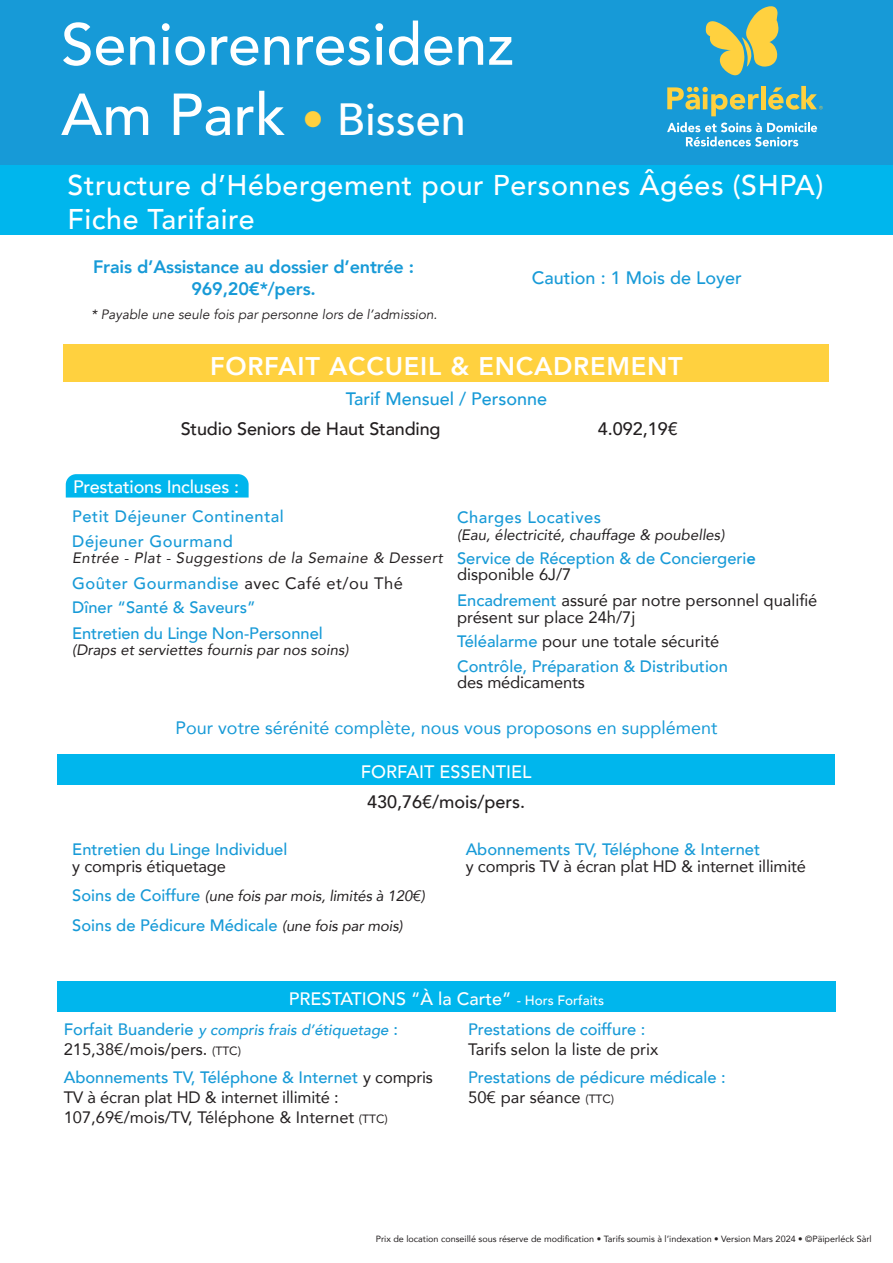
<style>
.page{position:relative;width:893px;height:1263px;background:#fff}
.page>*{position:absolute;margin:0;border:0;box-sizing:border-box;transform-origin:0 0}
.t1{font:500 58.5px/70.2px "Avenir";color:#fff}
.Body_Text{font:500 28.5px/34.2px "Avenir";letter-spacing:.02em;color:#fff}
.Body_Text-2{font:800 25.5px "Avenir";letter-spacing:.03em;color:#fff}
.t2{font:500 18px "Avenir";color:#fff}
.t3{font:18px "Avenir";color:#179ad7}
.t4{font:500 18px "Avenir";letter-spacing:-.01em;color:#231f20}
.t5{font:800 18px/21.6px "Avenir";letter-spacing:-.01em;color:#179ad7;text-align:center}
.t6{font:500 18px "Avenir";color:#179ad7}
.Body_Text-3{font:16.5px/19.8px "Avenir";color:#231f20}
.Body_Text-4{font:500 16.5px/16.5px "Avenir";color:#179ad7}
.Body_Text-5{font:500 16.5px "Avenir";letter-spacing:.03em;color:#179ad7}
.Body_Text-6{font:italic 15px "Avenir";color:#231f20}
.Body_Text-7{font:italic 15px "Avenir";letter-spacing:.03em;color:#231f20}
.t7{font:italic 500 15px "Avenir";color:#179ad7}
.t8{font:italic 13.5px "Avenir";color:#231f20}
.t9{font:9px "Avenir";color:#231f20}
.s1{font-size:45px;color:#ffd13f}
.s2{font-size:45px}
.s3{font-weight:400;color:#231f20}
.s4{font-weight:800}
.s5{font-weight:500;color:#179ad7}
.s6{font-weight:500;font-style:normal;font-size:16.5px;color:#179ad7}
.s7{font-weight:400;font-style:italic;font-size:15px;color:#231f20}
.s8{font-size:13.5px}
.s9{font-style:normal;font-size:16.5px}
.s10{font-size:12px}
.s11{font-weight:400;font-size:12px;color:#231f20}
</style>
<div class="page">
<div style="left:0;top:0;width:893px;height:165px;background:#179ad7"></div>
<div style="left:0;top:165px;width:893px;height:70px;background:#00b6ed"></div>
<div style="left:66px;top:474px;width:183px;height:23px;background:#00b6ed"></div>
<div style="left:57px;top:754px;width:778px;height:30px;background:#00b6ed"></div>
<div style="left:57px;top:981px;width:779px;height:30px;background:#00b6ed"></div>
<div style="left:64px;top:344px;width:765px;height:37px;background:#ffd13f"></div>
<svg style="left:706px;top:6px;width:73px;height:69px"></svg>
<svg style="left:667px;top:122px;width:150px;height:25px"></svg>
<svg style="left:667px;top:87px;width:92px;height:29px"></svg>
<hr style="left:761px;top:86px;width:4px;height:23px;background:#ffd13f">
<svg style="left:768px;top:86px;width:55px;height:24px"></svg>
<p class="t1" style="left:61px;top:6px;width:455px">Seniorenresidenz<br>Am Park <span class="s1">•</span> <span class="s2">Bissen</span></p>
<p class="Body_Text" style="left:68px;top:166px;width:757px">Structure d’Hébergement pour Personnes Âgées (SHPA)<br>Fiche Tarifaire</p>
<p class="t5" style="left:93px;top:256px;width:322px">Frais d’Assistance au dossier d’entrée :<br>969,20€*/pers.</p>
<p class="t6" style="left:532px;top:262px;width:211px">Caution : 1 Mois de Loyer</p>
<p class="t8" style="left:91px;top:306px;width:348px">* Payable une seule fois par personne lors de l’admission.</p>
<p class="Body_Text-2" style="left:210px;top:347px;width:474px">FORFAIT ACCUEIL &amp; ENCADREMENT</p>
<p class="t6" style="left:346px;top:383px;width:203px">Tarif Mensuel / Personne</p>
<p class="t4" style="left:181px;top:413px;width:261px">Studio Seniors de Haut Standing</p>
<p class="t4" style="left:598px;top:413px;width:82px">4.092,19€</p>
<p class="t2" style="left:73px;top:471px;width:167px">Prestations Incluses :</p>
<p class="Body_Text-5" style="left:72px;top:502px;width:213px">Petit Déjeuner Continental</p>
<p class="Body_Text-5" style="left:72px;top:527px;width:162px">Déjeuner Gourmand</p>
<p class="Body_Text-7" style="left:72px;top:549px;width:372px">Entrée - Plat - Suggestions de la Semaine &amp; Dessert</p>
<p class="Body_Text-5" style="left:72px;top:569px;width:332px">Goûter Gourmandise <span class="s3">avec Café et/ou Thé</span></p>
<p class="Body_Text-4" style="left:72px;top:598px;width:185px">Dîner “Santé &amp; Saveurs”</p>
<p class="Body_Text-4" style="left:72px;top:624px;width:252px">Entretien du Linge Non-Personnel</p>
<p class="Body_Text-6" style="left:72px;top:641px;width:278px">(Draps et serviettes fournis par nos soins)</p>
<p class="Body_Text-5" style="left:457px;top:503px;width:145px">Charges Locatives</p>
<p class="Body_Text-6" style="left:457px;top:525px;width:269px">(Eau, électricité, chauffage &amp; poubelles)</p>
<p class="Body_Text-4" style="left:457px;top:549px;width:300px">Service de Réception &amp; de Conciergeri<span class="s4">e </span><span class="s3">disponible 6J/7</span></p>
<p class="Body_Text-3" style="left:457px;top:592px;width:362px;line-height:16.5px"><span class="s5">Encadrement</span> assuré par notre personnel qualifié présent sur place 24h/7j</p>
<p class="Body_Text-3" style="left:457px;top:630px;width:264px"><span class="s5">Téléalarme</span> pour une totale sécurité</p>
<p class="Body_Text-4" style="left:457px;top:657px;width:272px">Contrôle, Préparation &amp; Distribution <span class="s3">des médicaments</span></p>
<p class="t3" style="left:176px;top:713px;width:543px">Pour votre sérénité complète, nous vous proposons en supplément</p>
<p class="t2" style="left:361px;top:756px;width:172px">FORFAIT ESSENTIEL</p>
<p class="t4" style="left:367px;top:786px;width:160px">430,76€/mois/pers.</p>
<p class="Body_Text-4" style="left:72px;top:840px;width:217px">Entretien du Linge Individuel <span class="s3">y compris étiquetage</span></p>
<p class="Body_Text-6" style="left:72px;top:887px;width:354px"><span class="s6">Soins de Coiffure</span> (une fois par mois, limités à 120€)</p>
<p class="Body_Text-4" style="left:72px;top:916px;width:332px">Soins de Pédicure Médicale <span class="s7">(une fois par mois)</span></p>
<p class="Body_Text-3" style="left:466px;top:841px;width:342px;line-height:16.5px"><span class="s5">Abonnements TV, Téléphone &amp; Internet<br></span>y compris TV à écran plat HD &amp; internet illimité</p>
<p class="t2" style="left:289px;top:983px;width:316px">PRESTATIONS “À la Carte” <span class="s8">- Hors Forfaits</span></p>
<p class="t7" style="left:64px;top:1021px;width:336px"><span class="s9">Forfait Buanderie</span> y compris frais d’étiquetage <span class="s9">:</span></p>
<p class="Body_Text-3" style="left:64px;top:1039px;width:179px">215,38€/mois/pers. <span class="s10">(TTC)</span></p>
<p class="Body_Text-3" style="left:64px;top:1067px;width:371px"><span class="s5">Abonnements TV, Téléphone &amp; Internet</span> y compris<br>TV à écran plat HD &amp; internet illimité :<br>107,69€/mois/TV, Téléphone &amp; Internet <span class="s10">(TTC)</span></p>
<p class="Body_Text-3" style="left:468px;top:1019px;width:192px"><span class="s5">Prestations de coiffure :<br></span>Tarifs selon la liste de prix</p>
<p class="Body_Text-4" style="left:468px;top:1066px;width:259px;line-height:19.8px">Prestations de pédicure médicale :<br><span class="s3">50€ par séance</span> <span class="s11">(TTC)</span></p>
<p class="t9" style="left:376px;top:1231px;width:497px">Prix de location conseillé sous réserve de modification • Tarifs soumis à l’indexation • Version Mars 2024 • ©Päiperléck Sàrl</p>
</div>
